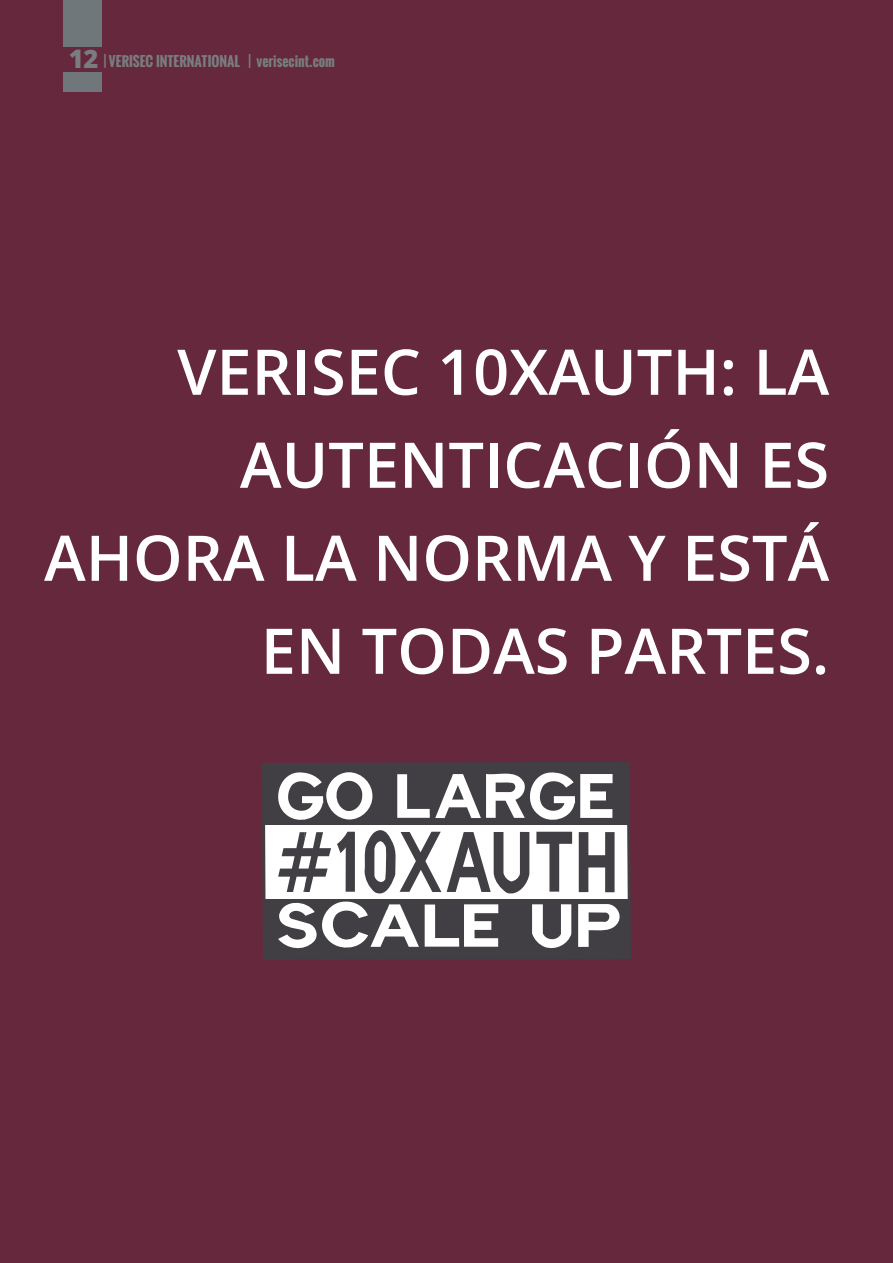
<style>
.page{position:relative;width:893px;height:1263px;background:#66283d}
.page>*{position:absolute;margin:0;border:0;box-sizing:border-box;transform-origin:0 0}
.t1{font:600 63px/93px "Open Sans";color:#fff;text-align:right}
.t2{font:800 25.5px "Open Sans";color:#797d7f}
.t3{font:700 13.5px "Oswald";color:#797d7f}
</style>
<div class="page">
<svg style="left:262px;top:762px;width:369px;height:198px"></svg>
<svg style="left:272px;top:772px;width:351px;height:180px"></svg>
<div style="left:64px;top:73px;width:38px;height:19px;background:#6f777a"></div>
<div style="left:64px;top:0;width:38px;height:46px;background:#6f777a"></div>
<p class="t2" style="left:69px;top:39px;width:31px">12</p>
<p class="t3" style="left:103px;top:51px;width:233px">| VERISEC INTERNATIONAL | verisecint.com</p>
<p class="t1" style="left:44px;top:324px;width:787px">VERISEC 10XAUTH: LA<br>AUTENTICACIÓN ES<br>AHORA LA NORMA Y ESTÁ<br>EN TODAS PARTES.</p>
</div>
